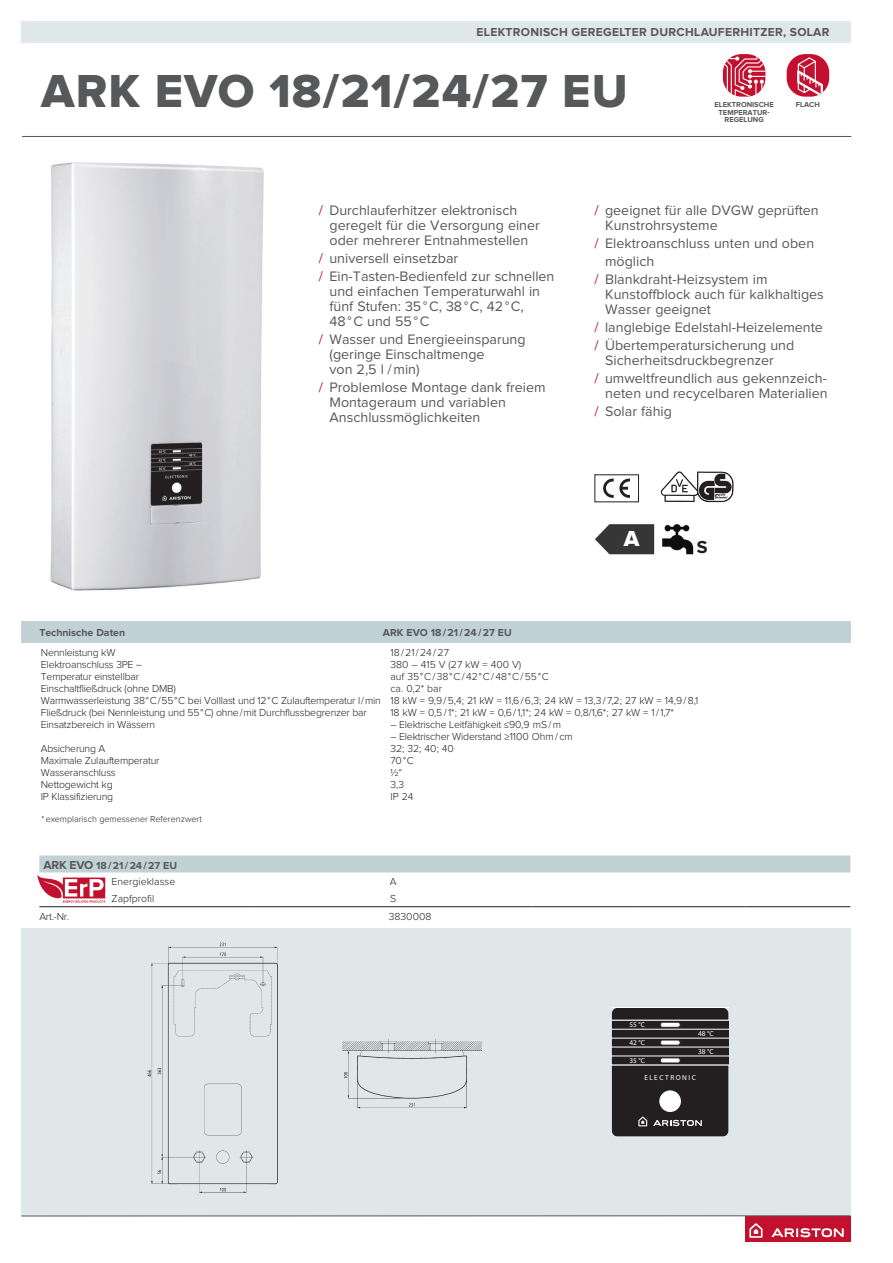
<style>
.page{position:relative;width:893px;height:1263px;background:#fff}
.page>*{position:absolute;margin:0;border:0;box-sizing:border-box;transform-origin:0 0}
.t1{font:48px "Proxima Nova Extrabld";letter-spacing:.025em;color:#57585a}
.t2{font:22.5px "Proxima Nova Extrabld";color:#fff}
.t3{font:700 18px "Proxima Nova";color:#231f20}
.t4{font:14.25px/15px "Proxima Nova";color:#57585a}
.t5{font:700 12px "Proxima Nova";letter-spacing:.025em;color:#57585a}
.t6{font:300 10.5px/12px "Proxima Nova";letter-spacing:-.02em;color:#231f20}
.t7{font:700 10.5px/16.5px "Proxima Nova";color:#57585a;text-align:right}
.t8{font:300 10.5px "Proxima Nova";color:#231f20}
.t9{font:300 9px "Proxima Nova";color:#231f20}
.t10{font:700 7.5px/7.5px "Proxima Nova";color:#57585a;text-align:center}
.t11{font:7.35px "Myriad Pro";letter-spacing:.2em;color:#fff}
.s1{color:#c3102f}
.s2{font-size:12px}
.s3{font-weight:300;color:#231f20}
</style>
<div class="page">
<div style="left:21px;top:21px;width:829px;height:21px;background:#e0e7e9"></div>
<div style="left:21px;top:621px;width:829px;height:21px;background:#c2d1d5"></div>
<hr style="left:22px;top:136px;width:829px;height:1px;background:#57585a">
<div style="left:745px;top:1216px;width:105px;height:26px;background:#c3102f"></div>
<svg style="left:749px;top:1223px;width:13px;height:15px"></svg>
<svg style="left:771px;top:1228px;width:73px;height:9px"></svg>
<div style="left:21px;top:928px;width:829px;height:288px;background:#e0e7e9"></div>
<hr style="left:39px;top:906px;width:73px;height:1px;background:#231f20">
<hr style="left:112px;top:906px;width:143px;height:1px;background:#231f20">
<hr style="left:255px;top:906px;width:276px;height:1px;background:#231f20">
<hr style="left:531px;top:906px;width:107px;height:1px;background:#231f20">
<hr style="left:638px;top:906px;width:106px;height:1px;background:#231f20">
<hr style="left:744px;top:906px;width:106px;height:1px;background:#231f20">
<svg style="left:37px;top:855px;width:813px;height:48px"></svg>
<svg style="left:723px;top:54px;width:42px;height:43px"></svg>
<div style="left:787px;top:54px;width:42px;height:43px;background:#c3102f;border-radius:18px"></div>
<svg style="left:797px;top:57px;width:26px;height:40px"></svg>
<svg style="left:603px;top:479px;width:27px;height:19px"></svg>
<img style="left:595px;top:524px;width:98px;height:30px">
<img style="left:50px;top:162px;width:214px;height:429px">
<svg style="left:661px;top:471px;width:72px;height:31px"></svg>
<div style="left:612px;top:1008px;width:116px;height:128px;background:#231f20;border-radius:6px"></div>
<svg style="left:638px;top:1116px;width:9px;height:10px"></svg>
<svg style="left:653px;top:1120px;width:49px;height:6px"></svg>
<div style="left:659px;top:1090px;width:22px;height:22px;background:#fff;border-radius:50%"></div>
<svg style="left:612px;top:1020px;width:116px;height:45px"></svg>
<img style="left:148px;top:942px;width:334px;height:250px">
<hr style="left:21px;top:1215px;width:829px;height:1px;background:#57585a">
<p class="t5" style="left:477px;top:27px;width:354px">ELEKTRONISCH GEREGELTER DURCHLAUFERHITZER, SOLAR</p>
<h1 class="t1" style="left:41px;top:69px;width:588px">ARK EVO 18/21/24/27 EU</h1>
<p class="t10" style="left:714px;top:101px;width:61px">ELEKTRONISCHE<br>TEMPERATUR-<br>REGELUNG</p>
<p class="t10" style="left:796px;top:101px;width:25px">FLACH</p>
<p class="t4" style="left:330px;top:204px;width:212px;text-indent:-11px"><span class="s1">/</span> Durchlauferhitzer elektronisch geregelt für die Versorgung einer oder mehrerer Entnahmestellen</p>
<p class="t4" style="left:319px;top:250px;width:237px;line-height:18px"><span class="s1">/</span> universell einsetzbar<br><span class="s1">/</span> Ein-Tasten-Bedienfeld zur schnellen</p>
<p class="t4" style="left:330px;top:285px;width:212px">und einfachen Temperaturwahl in fünf Stufen: 35°C, 38°C, 42°C,<br>48°C und 55°C</p>
<p class="t4" style="left:330px;top:333px;width:198px;text-indent:-11px"><span class="s1">/</span> Wasser und Energieeinsparung (geringe Einschaltmenge<br>von 2,5 l /min)</p>
<p class="t4" style="left:330px;top:381px;width:218px;text-indent:-11px"><span class="s1">/</span> Problemlose Montage dank freiem<br>Montageraum und variablen<br>Anschlussmöglichkeiten</p>
<p class="t4" style="left:605px;top:204px;width:215px;text-indent:-11px"><span class="s1">/</span> geeignet für alle DVGW geprüften<br>Kunstrohrsysteme</p>
<p class="t4" style="left:595px;top:237px;width:221px"><span class="s1">/</span> Elektroanschluss unten und oben</p>
<p class="t4" style="left:605px;top:255px;width:51px">möglich</p>
<p class="t4" style="left:595px;top:273px;width:174px"><span class="s1">/</span> Blankdraht-Heizsystem im</p>
<p class="t4" style="left:605px;top:288px;width:220px">Kunstoffblock auch für kalkhaltiges<br>Wasser geeignet</p>
<p class="t4" style="left:595px;top:319px;width:230px;line-height:18px"><span class="s1">/</span> langlebige Edelstahl-Heizelemente <span class="s1">/</span> Übertemperatursicherung und</p>
<p class="t4" style="left:595px;top:352px;width:233px;line-height:18px;text-indent:11px">Sicherheitsdruckbegrenzer<br><span class="s1">/</span> umweltfreundlich aus gekennzeich-</p>
<p class="t4" style="left:595px;top:385px;width:235px;line-height:18px;text-indent:11px">neten und recycelbaren Materialien <span class="s1">/</span> Solar fähig</p>
<p class="t7" style="left:39px;top:624px;width:87px">Technische Daten</p>
<p class="t7" style="left:383px;top:624px;width:130px">ARK EVO 18/21 /24/27 EU</p>
<h2 class="t2" style="left:624px;top:528px;width:17px">A</h2>
<p class="t3" style="left:697px;top:539px;width:12px">S</p>
<p class="t6" style="left:41px;top:646px;width:76px">Nennleistung kW</p>
<p class="t6" style="left:390px;top:646px;width:60px">18/21/24/27</p>
<p class="t6" style="left:41px;top:658px;width:102px">Elektroanschluss 3PE ∼</p>
<p class="t8" style="left:390px;top:659px;width:132px">380 – 415 V (27 kW = 400 V)</p>
<p class="t6" style="left:41px;top:670px;width:100px">Temperatur einstellbar</p>
<p class="t8" style="left:390px;top:671px;width:160px">auf 35°C/38°C/42°C/48°C/55°C</p>
<p class="t6" style="left:41px;top:682px;width:136px">Einschaltfließdruck (ohne DMB)</p>
<p class="t6" style="left:41px;top:682px;width:659px;text-indent:350px">ca. 0,2* bar<br>Warmwasserleistung 38°C/55°C bei Volllast und 12°C Zulauftemperatur l/min 18 kW = 9,9/5,4; 21 kW = 11,6/6,3; 24 kW = 13,3/7,2; 27 kW = 14,9/8,1<br>Fließdruck (bei Nennleistung und 55°C) ohne/mit Durchflussbegrenzer bar</p>
<p class="t6" style="left:390px;top:706px;width:285px">18 kW = 0,5/1*; 21 kW = 0,6/1,1*; 24 kW = 0,8/1,6*; 27 kW = 1/1,7*</p>
<p class="t6" style="left:41px;top:718px;width:116px">Einsatzbereich in Wässern</p>
<p class="t6" style="left:390px;top:718px;width:172px">– Elektrische Leitfähigkeit ≤90,9 mS/m</p>
<p class="t6" style="left:390px;top:730px;width:184px">– Elektrischer Widerstand ≥1100 Ohm/ cm</p>
<p class="t6" style="left:41px;top:742px;width:66px">Absicherung A</p>
<p class="t6" style="left:390px;top:742px;width:65px">32; 32; 40; 40</p>
<p class="t6" style="left:41px;top:754px;width:120px">Maximale Zulauftemperatur</p>
<p class="t6" style="left:390px;top:754px;width:25px">70°C</p>
<p class="t6" style="left:41px;top:766px;width:76px">Wasseranschluss</p>
<p class="t6" style="left:390px;top:766px;width:13px">½“</p>
<p class="t6" style="left:41px;top:778px;width:73px">Nettogewicht kg</p>
<p class="t6" style="left:390px;top:778px;width:15px">3,3</p>
<p class="t6" style="left:41px;top:790px;width:74px">IP Klassifizierung</p>
<p class="t6" style="left:390px;top:790px;width:25px">IP 24</p>
<p class="t9" style="left:42px;top:815px;width:162px">*exemplarisch gemessener Referenzwert</p>
<p class="t7" style="left:44px;top:857px;width:135px"><span class="s2">ARK EVO</span> 18/21 /24/27 EU<br><span class="s3">Energieklasse</span></p>
<p class="t6" style="left:390px;top:876px;width:8px">A</p>
<p class="t8" style="left:112px;top:894px;width:44px">Zapfprofil</p>
<p class="t6" style="left:390px;top:893px;width:8px">S</p>
<p class="t6" style="left:39px;top:911px;width:31px">Art.-Nr.</p>
<p class="t8" style="left:389px;top:911px;width:44px">3830008</p>
<p class="t11" style="left:629px;top:1020px;width:17px">55 °C</p>
<p class="t11" style="left:629px;top:1038px;width:17px">42 °C</p>
<p class="t11" style="left:629px;top:1056px;width:17px">35 °C</p>
<p class="t11" style="left:698px;top:1029px;width:17px">48 °C</p>
<p class="t11" style="left:698px;top:1047px;width:17px">38 °C</p>
<p class="t11" style="left:644px;top:1073px;width:53px">ELECTRONIC</p>
</div>
